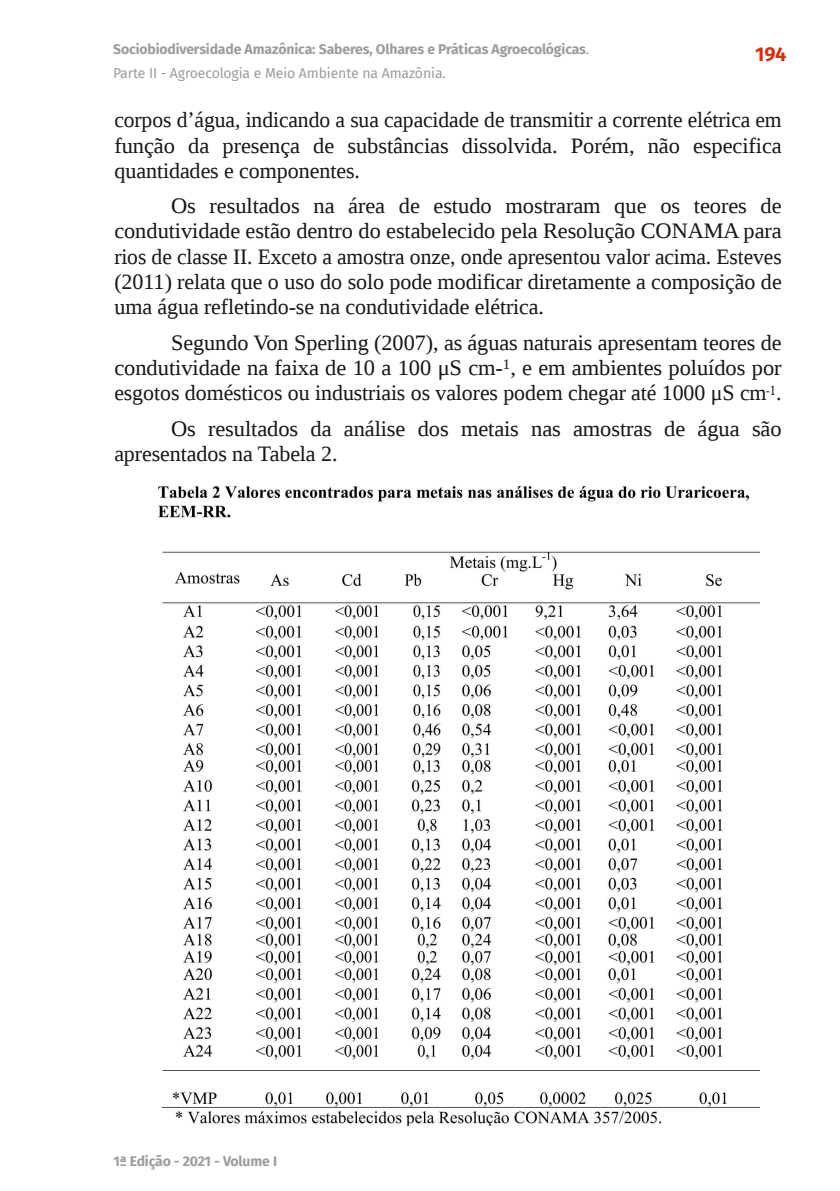
<style>
.page{position:relative;width:840px;height:1191px;background:#fff}
.page>*{position:absolute;margin:0;border:0;box-sizing:border-box;transform-origin:0 0}
.t1{font:22px/25.2px "Liberation Serif";letter-spacing:-.005em;color:#181715;text-align:justify}
.t2{font:700 20px "Fira Sans";color:#d33211}
.t3{font:700 14px/24px "Fira Sans";letter-spacing:-.01em;color:#9d9c9c}
.s1{font-weight:400}
</style>
<div class="page">
<img style="left:159px;top:487px;width:600px;height:638px">
<p class="t3" style="left:113px;top:38px;width:477px">Sociobiodiversidade Amazônica: Saberes, Olhares e Práticas Agroecológicas<span class="s1">.<br>Parte II - Agroecologia e Meio Ambiente na Amazônia.</span></p>
<p class="t2" style="left:754px;top:42px;width:33px">194</p>
<p class="t1" style="left:114px;top:107px;width:668px">corpos d’água, indicando a sua capacidade de transmitir a corrente elétrica em função da presença de substâncias dissolvida. Porém, não especifica quantidades e componentes.</p>
<p class="t1" style="left:114px;top:193px;width:668px;text-indent:57px">Os resultados na área de estudo mostraram que os teores de condutividade estão dentro do estabelecido pela Resolução CONAMA para rios de classe II. Exceto a amostra onze, onde apresentou valor acima. Esteves (2011) relata que o uso do solo pode modificar diretamente a composição de uma água refletindo-se na condutividade elétrica.</p>
<p class="t1" style="left:114px;top:330px;width:668px;text-indent:57px">Segundo Von Sperling (2007), as águas naturais apresentam teores de condutividade na faixa de 10 a 100 μS cm-<sup>1</sup>, e em ambientes poluídos por esgotos domésticos ou industriais os valores podem chegar até 1000 μS cm<sup>-1</sup>.</p>
<p class="t1" style="left:114px;top:415px;width:668px;text-indent:57px">Os resultados da análise dos metais nas amostras de água são apresentados na Tabela 2.</p>
<p class="t3" style="left:113px;top:1149px;width:165px">1ª Edição - 2021 - Volume I</p>
</div>
